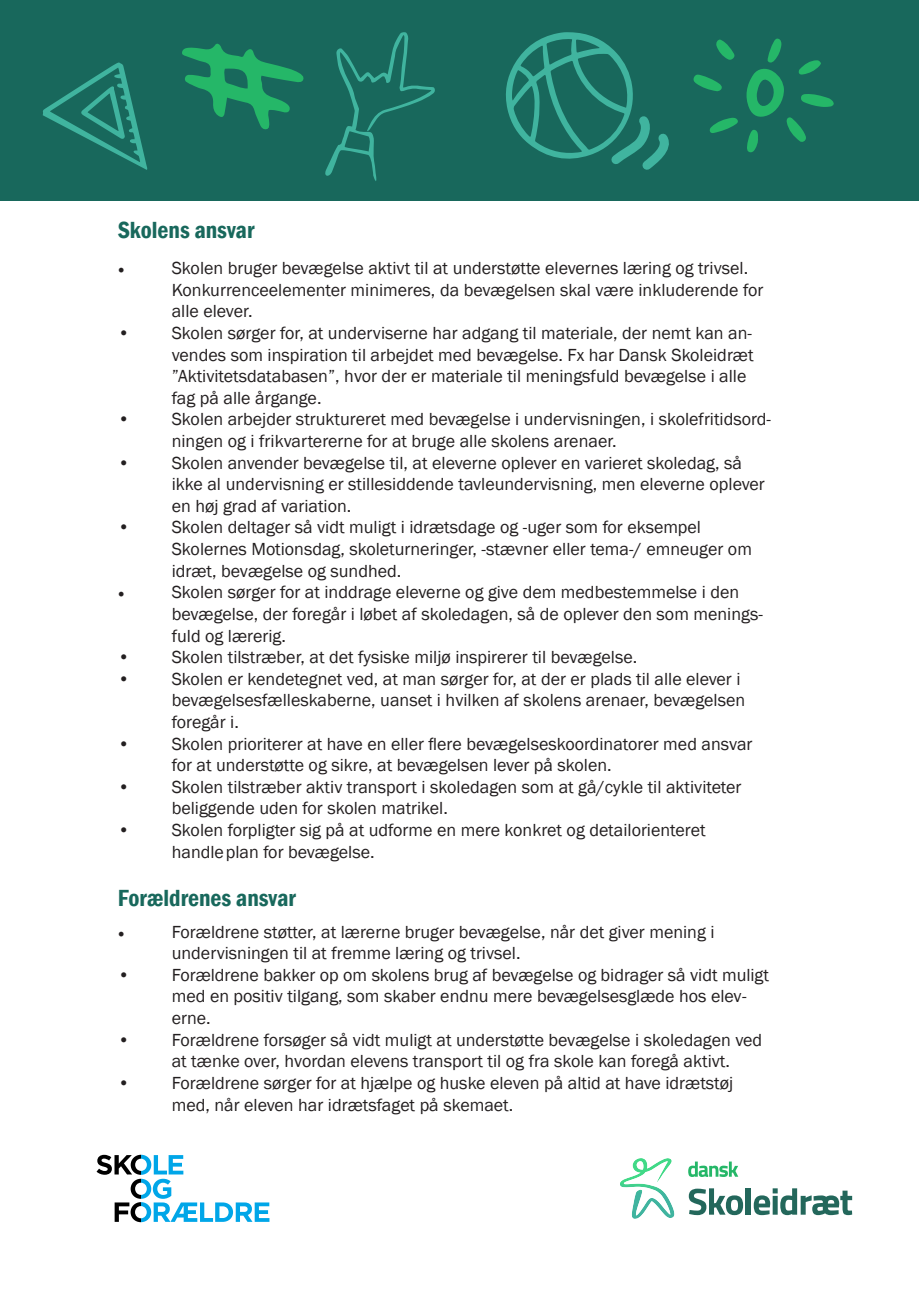
<style>
.page{position:relative;width:919px;height:1289px;background:#fff}
.page>*{position:absolute;margin:0;border:0;box-sizing:border-box;transform-origin:0 0}
.t1{font:600 condensed 24px "Franklin Gothic";color:#18685c}
.t2{font:18px/21.6px "Franklin Gothic";color:#231f20}
.t3{font:18px "Minion Pro";color:#231f20}
</style>
<div class="page">
<svg style="left:688px;top:1188px;width:55px;height:27px"></svg>
<div style="left:745px;top:1188px;width:5px;height:26px;background:#23675b"></div>
<svg style="left:753px;top:1188px;width:99px;height:27px"></svg>
<svg style="left:688px;top:1161px;width:50px;height:15px"></svg>
<svg style="left:620px;top:1158px;width:54px;height:60px"></svg>
<svg style="left:96px;top:1154px;width:173px;height:68px"></svg>
<div style="left:0;top:0;width:918px;height:201px;background:#18685c"></div>
<svg style="left:693px;top:74px;width:29px;height:17px"></svg>
<svg style="left:709px;top:117px;width:29px;height:16px"></svg>
<svg style="left:716px;top:40px;width:18px;height:20px"></svg>
<svg style="left:746px;top:39px;width:88px;height:113px"></svg>
<svg style="left:182px;top:43px;width:122px;height:87px"></svg>
<svg style="left:325px;top:32px;width:110px;height:149px"></svg>
<svg style="left:506px;top:32px;width:163px;height:138px"></svg>
<svg style="left:43px;top:63px;width:104px;height:107px"></svg>
<h1 class="t1" style="left:118px;top:221px;width:138px">Skolens ansvar</h1>
<p class="t3" style="left:118px;top:257px;width:9px">•</p>
<p class="t2" style="left:172px;top:258px;width:593px">Skolen bruger bevægelse aktivt til at understøtte elevernes læring og trivsel.<br>Konkurrenceelementer minimeres, da bevægelsen skal være inkluderende for alle elever.</p>
<p class="t2" style="left:172px;top:323px;width:583px;text-indent:-54px">• Skolen sørger for, at underviserne har adgang til materiale, der nemt kan an&shy;vendes som inspiration til arbejdet med bevægelse. Fx har Dansk Skoleidræt ”Aktivitetsdatabasen”, hvor der er materiale til meningsfuld bevægelse i alle fag på alle årgange.</p>
<p class="t2" style="left:172px;top:410px;width:600px;text-indent:-54px">• Skolen arbejder struktureret med bevægelse i undervisningen, i skolefritidsord&shy;ningen og i frikvartererne for at bruge alle skolens arenaer.</p>
<p class="t2" style="left:172px;top:453px;width:594px;text-indent:-54px">• Skolen anvender bevægelse til, at eleverne oplever en varieret skoledag, så ikke al undervisning er stillesiddende tavleundervisning, men eleverne oplever en høj grad af variation.</p>
<p class="t2" style="left:172px;top:518px;width:581px;text-indent:-54px">• Skolen deltager så vidt muligt i idrætsdage og -uger som for eksempel<br>Skolernes Motionsdag, skoleturneringer, -stævner eller tema-/ emneuger om idræt, bevægelse og sundhed.</p>
<p class="t3" style="left:118px;top:581px;width:9px">•</p>
<p class="t2" style="left:172px;top:582px;width:592px">Skolen sørger for at inddrage eleverne og give dem medbestemmelse i den bevægelse, der foregår i løbet af skoledagen, så de oplever den som menings&shy;fuld og lærerig.</p>
<p class="t2" style="left:118px;top:647px;width:521px">• Skolen tilstræber, at det fysiske miljø inspirerer til bevægelse.</p>
<p class="t2" style="left:172px;top:669px;width:575px;text-indent:-54px">• Skolen er kendetegnet ved, at man sørger for, at der er plads til alle elever i bevægelsesfælleskaberne, uanset i hvilken af skolens arenaer, bevægelsen foregår i.</p>
<p class="t2" style="left:172px;top:733px;width:582px;text-indent:-54px">• Skolen prioriterer at have en eller flere bevægelseskoordinatorer med ansvar for at understøtte og sikre, at bevægelsen lever på skolen.</p>
<p class="t2" style="left:172px;top:777px;width:571px;text-indent:-54px">• Skolen tilstræber aktiv transport i skoledagen som at gå/cykle til aktiviteter beliggende uden for skolen matrikel.</p>
<p class="t2" style="left:172px;top:820px;width:535px;text-indent:-54px">• Skolen forpligter sig på at udforme en mere konkret og detailorienteret handleplan for bevægelse.</p>
<h1 class="t1" style="left:118px;top:888px;width:180px">Forældrenes ansvar</h1>
<p class="t3" style="left:118px;top:920px;width:9px">•</p>
<p class="t2" style="left:172px;top:921px;width:544px">Forældrene støtter, at lærerne bruger bevægelse, når det giver mening i undervisningen til at fremme læring og trivsel.</p>
<p class="t2" style="left:172px;top:965px;width:598px;text-indent:-54px">• Forældrene bakker op om skolens brug af bevægelse og bidrager så vidt muligt med en positiv tilgang, som skaber endnu mere bevægelsesglæde hos elev&shy;erne.</p>
<p class="t2" style="left:172px;top:1029px;width:592px;text-indent:-54px">• Forældrene forsøger så vidt muligt at understøtte bevægelse i skoledagen ved at tænke over, hvordan elevens transport til og fra skole kan foregå aktivt.</p>
<p class="t2" style="left:172px;top:1073px;width:563px;text-indent:-54px">• Forældrene sørger for at hjælpe og huske eleven på altid at have idrætstøj med, når eleven har idrætsfaget på skemaet.</p>
</div>
